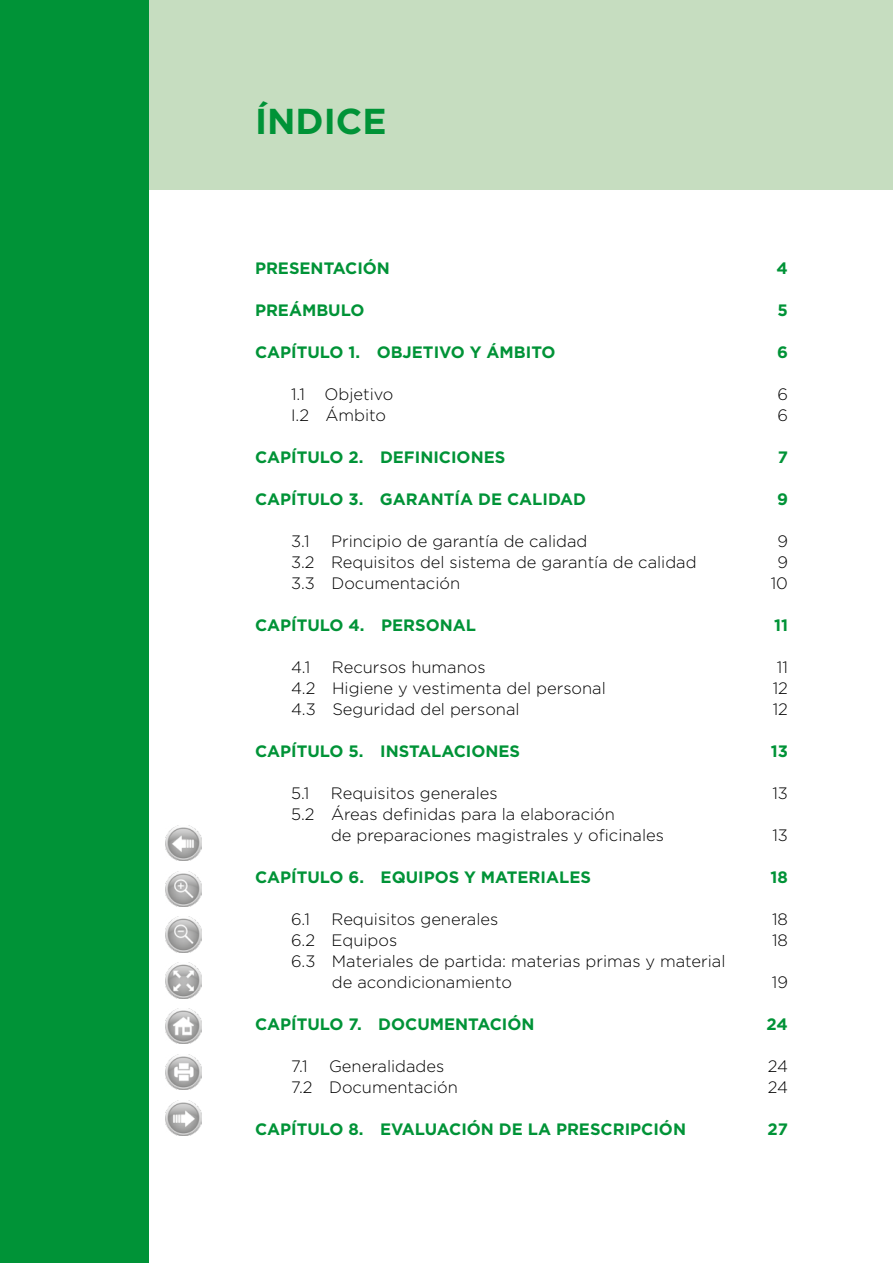
<style>
.page{position:relative;width:893px;height:1263px;background:#fff}
.page>*{position:absolute;margin:0;border:0;box-sizing:border-box;transform-origin:0 0}
.GENERAL-NIVEL-1{font:700 36px "Gotham";color:#009337}
.SUMARIO-PARRAFO-2{font:300 16.5px/21px "Gotham";color:#000}
.SUMARIO-PARRAFO-1{font:700 16.5px "Gotham";color:#009337}
</style>
<div class="page">
<img style="left:166px;top:825px;width:35px;height:36px">
<img style="left:166px;top:871px;width:35px;height:35px">
<img style="left:166px;top:917px;width:35px;height:35px">
<img style="left:166px;top:962px;width:35px;height:36px">
<img style="left:166px;top:1008px;width:35px;height:36px">
<img style="left:166px;top:1054px;width:35px;height:36px">
<img style="left:166px;top:1100px;width:35px;height:35px">
<div style="left:0;top:0;width:893px;height:189px;background:#c6ddc0"></div>
<div style="left:0;top:0;width:149px;height:1263px;background:#009337"></div>
<p class="GENERAL-NIVEL-1" style="left:255px;top:97px;width:133px">ÍNDICE</p>
<p class="SUMARIO-PARRAFO-1" style="left:255px;top:258px;width:136px">PRESENTACIÓN</p>
<p class="SUMARIO-PARRAFO-1" style="left:777px;top:258px;width:13px">4</p>
<p class="SUMARIO-PARRAFO-1" style="left:255px;top:300px;width:111px">PREÁMBULO</p>
<p class="SUMARIO-PARRAFO-1" style="left:778px;top:300px;width:12px">5</p>
<p class="SUMARIO-PARRAFO-1" style="left:255px;top:342px;width:302px">CAPÍTULO 1. OBJETIVO Y ÁMBITO</p>
<p class="SUMARIO-PARRAFO-1" style="left:777px;top:342px;width:12px">6</p>
<p class="SUMARIO-PARRAFO-2" style="left:291px;top:384px;width:104px">1.1 Objetivo</p>
<p class="SUMARIO-PARRAFO-2" style="left:777px;top:384px;width:12px">6</p>
<p class="SUMARIO-PARRAFO-2" style="left:291px;top:405px;width:97px">I.2 Ámbito</p>
<p class="SUMARIO-PARRAFO-2" style="left:777px;top:405px;width:12px">6</p>
<p class="SUMARIO-PARRAFO-1" style="left:255px;top:447px;width:252px">CAPÍTULO 2. DEFINICIONES</p>
<p class="SUMARIO-PARRAFO-1" style="left:778px;top:447px;width:12px">7</p>
<p class="SUMARIO-PARRAFO-1" style="left:255px;top:489px;width:333px">CAPÍTULO 3. GARANTÍA DE CALIDAD</p>
<p class="SUMARIO-PARRAFO-1" style="left:777px;top:489px;width:12px">9</p>
<p class="SUMARIO-PARRAFO-2" style="left:291px;top:531px;width:20px">3.1</p>
<p class="SUMARIO-PARRAFO-2" style="left:331px;top:531px;width:258px">Principio de garantía de calidad</p>
<p class="SUMARIO-PARRAFO-2" style="left:777px;top:531px;width:12px">9</p>
<p class="SUMARIO-PARRAFO-2" style="left:291px;top:552px;width:407px">3.2 Requisitos del sistema de garantía de calidad</p>
<p class="SUMARIO-PARRAFO-2" style="left:777px;top:552px;width:12px">9</p>
<p class="SUMARIO-PARRAFO-2" style="left:291px;top:573px;width:171px">3.3 Documentación</p>
<p class="SUMARIO-PARRAFO-2" style="left:771px;top:573px;width:19px">10</p>
<p class="SUMARIO-PARRAFO-1" style="left:255px;top:615px;width:222px">CAPÍTULO 4. PERSONAL</p>
<p class="SUMARIO-PARRAFO-1" style="left:774px;top:615px;width:15px">11</p>
<p class="SUMARIO-PARRAFO-2" style="left:291px;top:657px;width:21px">4.1</p>
<p class="SUMARIO-PARRAFO-2" style="left:332px;top:657px;width:155px">Recursos humanos</p>
<p class="SUMARIO-PARRAFO-2" style="left:777px;top:657px;width:13px">11</p>
<p class="SUMARIO-PARRAFO-2" style="left:291px;top:678px;width:316px">4.2 Higiene y vestimenta del personal</p>
<p class="SUMARIO-PARRAFO-2" style="left:773px;top:678px;width:17px">12</p>
<p class="SUMARIO-PARRAFO-2" style="left:291px;top:699px;width:230px">4.3 Seguridad del personal</p>
<p class="SUMARIO-PARRAFO-2" style="left:773px;top:699px;width:17px">12</p>
<p class="SUMARIO-PARRAFO-1" style="left:255px;top:741px;width:267px">CAPÍTULO 5. INSTALACIONES</p>
<p class="SUMARIO-PARRAFO-1" style="left:771px;top:741px;width:19px">13</p>
<p class="SUMARIO-PARRAFO-2" style="left:291px;top:783px;width:20px">5.1</p>
<p class="SUMARIO-PARRAFO-2" style="left:331px;top:783px;width:168px">Requisitos generales</p>
<p class="SUMARIO-PARRAFO-2" style="left:772px;top:783px;width:17px">13</p>
<p class="SUMARIO-PARRAFO-2" style="left:331px;top:804px;width:334px;text-indent:-40px">5.2 Áreas definidas para la elaboración<br>de preparaciones magistrales y oficinales</p>
<p class="SUMARIO-PARRAFO-2" style="left:772px;top:825px;width:17px">13</p>
<p class="SUMARIO-PARRAFO-1" style="left:255px;top:867px;width:337px">CAPÍTULO 6. EQUIPOS Y MATERIALES</p>
<p class="SUMARIO-PARRAFO-1" style="left:771px;top:867px;width:19px">18</p>
<p class="SUMARIO-PARRAFO-2" style="left:291px;top:909px;width:21px">6.1</p>
<p class="SUMARIO-PARRAFO-2" style="left:332px;top:909px;width:168px">Requisitos generales</p>
<p class="SUMARIO-PARRAFO-2" style="left:772px;top:909px;width:17px">18</p>
<p class="SUMARIO-PARRAFO-2" style="left:291px;top:930px;width:108px">6.2 Equipos</p>
<p class="SUMARIO-PARRAFO-2" style="left:772px;top:930px;width:17px">18</p>
<p class="SUMARIO-PARRAFO-2" style="left:332px;top:951px;width:395px;text-indent:-41px">6.3 Materiales de partida: materias primas y material de acondicionamiento</p>
<p class="SUMARIO-PARRAFO-2" style="left:772px;top:972px;width:18px">19</p>
<p class="SUMARIO-PARRAFO-1" style="left:255px;top:1014px;width:281px">CAPÍTULO 7. DOCUMENTACIÓN</p>
<p class="SUMARIO-PARRAFO-1" style="left:767px;top:1014px;width:23px">24</p>
<p class="SUMARIO-PARRAFO-2" style="left:291px;top:1056px;width:18px">7.1</p>
<p class="SUMARIO-PARRAFO-2" style="left:329px;top:1056px;width:117px">Generalidades</p>
<p class="SUMARIO-PARRAFO-2" style="left:768px;top:1056px;width:22px">24</p>
<p class="SUMARIO-PARRAFO-2" style="left:291px;top:1077px;width:168px">7.2 Documentación</p>
<p class="SUMARIO-PARRAFO-2" style="left:768px;top:1077px;width:22px">24</p>
<p class="SUMARIO-PARRAFO-1" style="left:255px;top:1119px;width:432px">CAPÍTULO 8. EVALUACIÓN DE LA PRESCRIPCIÓN</p>
<p class="SUMARIO-PARRAFO-1" style="left:768px;top:1119px;width:22px">27</p>
</div>
